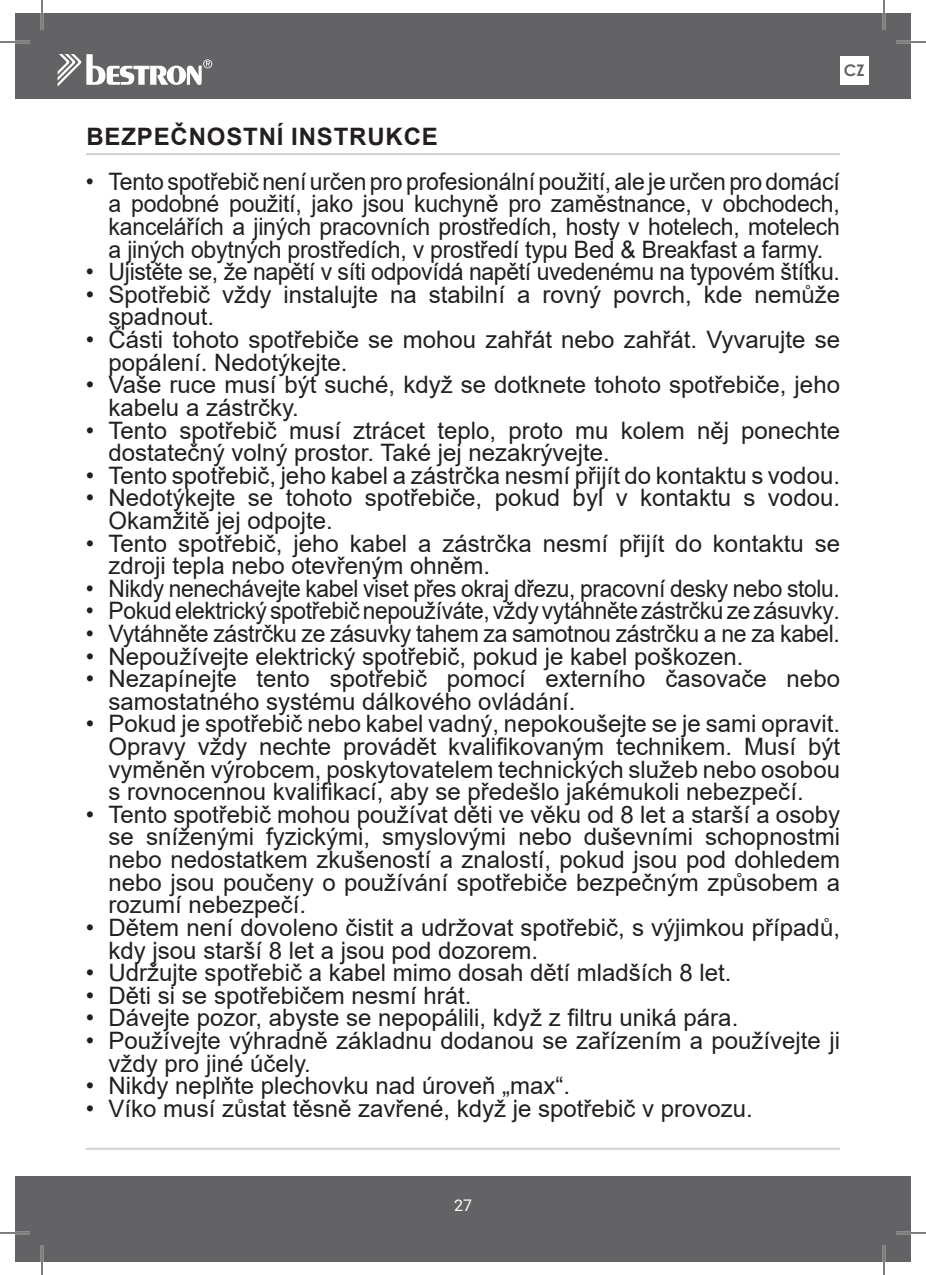
<style>
.page{position:relative;width:926px;height:1275px;background:#fff}
.page>*{position:absolute;margin:0;border:0;box-sizing:border-box;transform-origin:0 0}
.t1{font:24px/22.6px "Arial";color:#231f20}
.t2{font:24px/22.6px "Arial";color:#231f20;text-align:justify;scale:.96 1}
.t3{font:24px "Arial";color:#231f20;scale:.95 1}
.t4{font:700 24px "Arial";letter-spacing:.035em;color:#231f20}
.t5{font:700 16px "Century Gothic";color:#636366}
.t6{font:16px "Roboto";color:#fff}
</style>
<div class="page">
<div style="left:15px;top:14px;width:896px;height:85px;background:#636366"></div>
<div style="left:15px;top:1176px;width:896px;height:85px;background:#636366"></div>
<svg style="left:58px;top:54px;width:154px;height:32px"></svg>
<div style="left:840px;top:56px;width:28px;height:29px;background:#fff"></div>
<hr style="left:86px;top:153px;width:754px;height:2px;background:#d1d2d4">
<hr style="left:86px;top:1147px;width:754px;height:2px;background:#d1d2d4">
<hr style="left:0;top:41px;width:30px;height:2px;background:#fff">
<hr style="left:896px;top:41px;width:30px;height:2px;background:#fff">
<hr style="left:0;top:1231px;width:30px;height:3px;background:#fff">
<hr style="left:896px;top:1231px;width:30px;height:3px;background:#fff">
<hr style="left:41px;top:0;width:2px;height:30px;background:#fff">
<hr style="left:41px;top:1245px;width:2px;height:30px;background:#fff">
<hr style="left:883px;top:0;width:2px;height:30px;background:#fff">
<hr style="left:883px;top:1245px;width:2px;height:30px;background:#fff">
<hr style="left:0;top:42px;width:30px;height:1px;background:#000">
<hr style="left:896px;top:42px;width:30px;height:1px;background:#000">
<hr style="left:0;top:1232px;width:30px;height:1px;background:#000">
<hr style="left:896px;top:1232px;width:30px;height:1px;background:#000">
<hr style="left:42px;top:0;width:1px;height:30px;background:#000">
<hr style="left:42px;top:1245px;width:1px;height:30px;background:#000">
<hr style="left:884px;top:0;width:1px;height:30px;background:#000">
<hr style="left:884px;top:1245px;width:1px;height:30px;background:#000">
<p class="t5" style="left:844px;top:58px;width:22px">CZ</p>
<p class="t4" style="left:86px;top:119px;width:353px">BEZPEČNOSTNÍ INSTRUKCE</p>
<p class="t2" style="left:109px;top:170px;width:763px;text-indent:-23px">• Tento spotřebič není určen pro profesionální použití, ale je určen pro domácí a podobné použití, jako jsou kuchyně pro zaměstnance, v obchodech, kancelářích a jiných pracovních prostředích, hosty v hotelech, motelech a jiných obytných prostředích, v prostředí typu Bed &amp; Breakfast a farmy.</p>
<p class="t2" style="left:86px;top:260px;width:787px">• Ujistěte se, že napětí v síti odpovídá napětí uvedenému na typovém štítku.</p>
<p class="t1" style="left:109px;top:283px;width:733px;text-indent:-23px">• Spotřebič vždy instalujte na stabilní a rovný povrch, kde nemůže spadnout.</p>
<p class="t1" style="left:109px;top:328px;width:733px;text-indent:-23px">• Části tohoto spotřebiče se mohou zahřát nebo zahřát. Vyvarujte se popálení. Nedotýkejte.</p>
<p class="t1" style="left:109px;top:373px;width:733px;text-indent:-23px">• Vaše ruce musí být suché, když se dotknete tohoto spotřebiče, jeho kabelu a zástrčky.</p>
<p class="t1" style="left:109px;top:418px;width:733px;text-indent:-23px">• Tento spotřebič musí ztrácet teplo, proto mu kolem něj ponechte dostatečný volný prostor. Také jej nezakrývejte.</p>
<p class="t1" style="left:86px;top:464px;width:756px">• Tento spotřebič, jeho kabel a zástrčka nesmí přijít do kontaktu s vodou.</p>
<p class="t1" style="left:109px;top:486px;width:733px;text-indent:-23px">• Nedotýkejte se tohoto spotřebiče, pokud byl v kontaktu s vodou.<br>Okamžitě jej odpojte.</p>
<p class="t1" style="left:109px;top:532px;width:733px;text-indent:-23px">• Tento spotřebič, jeho kabel a zástrčka nesmí přijít do kontaktu se zdroji tepla nebo otevřeným ohněm.</p>
<p class="t3" style="left:86px;top:572px;width:795px">• Nikdy nenechávejte kabel viset přes okraj dřezu, pracovní desky nebo stolu.</p>
<p class="t3" style="left:86px;top:594px;width:795px">• Pokud elektrický spotřebič nepoužíváte, vždy vytáhněte zástrčku ze zásuvky.</p>
<p class="t2" style="left:86px;top:622px;width:787px">• Vytáhněte zástrčku ze zásuvky tahem za samotnou zástrčku a ne za kabel.</p>
<p class="t1" style="left:86px;top:644px;width:659px">• Nepoužívejte elektrický spotřebič, pokud je kabel poškozen.</p>
<p class="t1" style="left:109px;top:667px;width:733px;text-indent:-23px">• Nezapínejte tento spotřebič pomocí externího časovače nebo samostatného systému dálkového ovládání.</p>
<p class="t1" style="left:109px;top:712px;width:733px;text-align:justify;text-indent:-23px">• Pokud je spotřebič nebo kabel vadný, nepokoušejte se je sami opravit.<br>Opravy vždy nechte provádět kvalifikovaným technikem. Musí být vyměněn výrobcem, poskytovatelem technických služeb nebo osobou s rovnocennou kvalifikací, aby se předešlo jakémukoli nebezpečí.</p>
<p class="t1" style="left:109px;top:803px;width:733px;text-align:justify;text-indent:-23px">• Tento spotřebič mohou používat děti ve věku od 8 let a starší a osoby se sníženými fyzickými, smyslovými nebo duševními schopnostmi nebo nedostatkem zkušeností a znalostí, pokud jsou pod dohledem nebo jsou poučeny o používání spotřebiče bezpečným způsobem a rozumí nebezpečí.</p>
<p class="t1" style="left:109px;top:916px;width:733px;text-indent:-23px">• Dětem není dovoleno čistit a udržovat spotřebič, s výjimkou případů, kdy jsou starší 8 let a jsou pod dozorem.</p>
<p class="t1" style="left:86px;top:961px;width:647px">• Udržujte spotřebič a kabel mimo dosah dětí mladších 8 let.</p>
<p class="t1" style="left:86px;top:984px;width:387px">• Děti si se spotřebičem nesmí hrát.</p>
<p class="t1" style="left:86px;top:1006px;width:654px">• Dávejte pozor, abyste se nepopálili, když z filtru uniká pára.</p>
<p class="t1" style="left:109px;top:1029px;width:733px;text-indent:-23px">• Používejte výhradně základnu dodanou se zařízením a používejte ji vždy pro jiné účely.</p>
<p class="t1" style="left:86px;top:1074px;width:486px">• Nikdy neplňte plechovku nad úroveň „max“.</p>
<p class="t1" style="left:86px;top:1097px;width:668px">• Víko musí zůstat těsně zavřené, když je spotřebič v provozu.</p>
<p class="t6" style="left:454px;top:1193px;width:19px">27</p>
</div>
